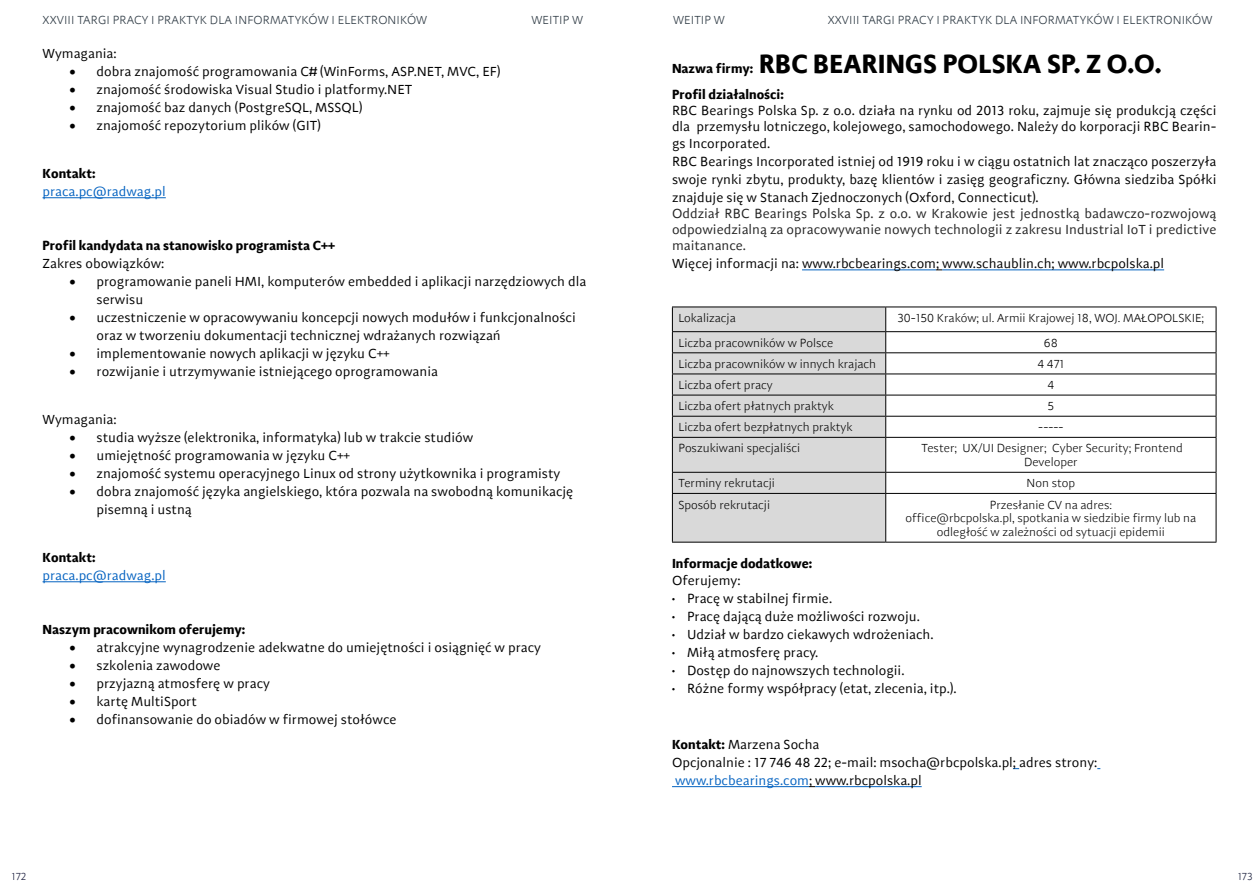
<style>
.page{position:relative;width:1259px;height:893px;background:#fff}
.page>*{position:absolute;margin:0;border:0;box-sizing:border-box;transform-origin:0 0}
.t1{font:700 27px "Adagio Sans";letter-spacing:.005em;color:#000}
.t2{font:13.5px/18px "Adagio Sans";color:#000}
.t3{font:13.5px/16.2px "Adagio Sans";color:#242424;text-align:justify}
.t4{font:700 13.5px "Adagio Sans";color:#000}
.t5{font:13.5px "Adagio Sans";color:#0563c1}
.t6{font:300 12px/13.8px "Adagio Sans";color:#000;text-align:center}
.t7{font:300 12px "Adagio Sans";letter-spacing:.01em;color:#2d3943}
.t8{font:300 10.5px "Adagio Sans";color:#1c1e3e}
.t9{font:300 10.5px "Adagio Sans";color:#1a1f3c}
.s1{font-size:13.5px}
.s2{font-weight:700}
.s3{color:#0563c1}
</style>
<div class="page">
<hr style="left:43px;top:197px;width:123px;height:1px;background:#0563c1">
<hr style="left:43px;top:581px;width:123px;height:1px;background:#0563c1">
<hr style="left:802px;top:270px;width:134px;height:1px;background:#0563c1">
<hr style="left:942px;top:270px;width:222px;height:1px;background:#0563c1">
<hr style="left:672px;top:786px;width:137px;height:1px;background:#0563c1">
<hr style="left:815px;top:786px;width:106px;height:1px;background:#0563c1">
<div style="left:673px;top:308px;width:212px;height:234px;background:#d9d9d9"></div>
<hr style="left:672px;top:307px;width:213px;height:1px;background:#000">
<hr style="left:885px;top:307px;width:331px;height:1px;background:#000">
<hr style="left:672px;top:331px;width:213px;height:1px;background:#000">
<hr style="left:885px;top:331px;width:331px;height:1px;background:#000">
<hr style="left:672px;top:352px;width:213px;height:1px;background:#000">
<hr style="left:885px;top:352px;width:331px;height:1px;background:#000">
<hr style="left:672px;top:374px;width:213px;height:1px;background:#000">
<hr style="left:885px;top:374px;width:331px;height:1px;background:#000">
<hr style="left:672px;top:395px;width:213px;height:1px;background:#000">
<hr style="left:885px;top:395px;width:331px;height:1px;background:#000">
<hr style="left:672px;top:416px;width:213px;height:1px;background:#000">
<hr style="left:885px;top:416px;width:331px;height:1px;background:#000">
<hr style="left:672px;top:437px;width:213px;height:1px;background:#000">
<hr style="left:885px;top:437px;width:331px;height:1px;background:#000">
<hr style="left:672px;top:472px;width:213px;height:1px;background:#000">
<hr style="left:885px;top:472px;width:331px;height:1px;background:#000">
<hr style="left:672px;top:493px;width:213px;height:1px;background:#000">
<hr style="left:885px;top:493px;width:331px;height:1px;background:#000">
<hr style="left:672px;top:542px;width:213px;height:1px;background:#000">
<hr style="left:885px;top:542px;width:331px;height:1px;background:#000">
<svg style="left:672px;top:307px;width:1px;height:130px"></svg>
<hr style="left:672px;top:438px;width:1px;height:34px;background:#000">
<svg style="left:672px;top:473px;width:1px;height:20px"></svg>
<hr style="left:672px;top:494px;width:1px;height:48px;background:#000">
<svg style="left:885px;top:307px;width:1px;height:130px"></svg>
<svg style="left:1215px;top:307px;width:1px;height:130px"></svg>
<hr style="left:885px;top:438px;width:1px;height:34px;background:#000">
<hr style="left:1215px;top:438px;width:1px;height:34px;background:#000">
<svg style="left:885px;top:473px;width:1px;height:20px"></svg>
<svg style="left:1215px;top:473px;width:1px;height:20px"></svg>
<hr style="left:885px;top:494px;width:1px;height:48px;background:#000">
<hr style="left:1215px;top:494px;width:1px;height:48px;background:#000">
<p class="t7" style="left:43px;top:12px;width:386px">XXVIII TARGI PRACY I PRAKTYK DLA INFORMATYKÓW I ELEKTRONIKÓW</p>
<p class="t7" style="left:531px;top:12px;width:53px">WEITIP W</p>
<p class="t2" style="left:43px;top:45px;width:76px">Wymagania:</p>
<p class="t2" style="left:70px;top:63px;width:432px">• dobra znajomość programowania C# (WinForms, ASP.NET, MVC, EF)</p>
<p class="t2" style="left:70px;top:81px;width:344px">• znajomość środowiska Visual Studio i platformy.NET</p>
<p class="t2" style="left:70px;top:99px;width:294px">• znajomość baz danych (PostgreSQL, MSSQL)</p>
<p class="t2" style="left:70px;top:117px;width:253px">• znajomość repozytorium plików (GIT)</p>
<p class="t4" style="left:43px;top:165px;width:55px">Kontakt:</p>
<p class="t5" style="left:43px;top:183px;width:125px">praca.pc@radwag.pl</p>
<p class="t4" style="left:43px;top:237px;width:294px">Profil kandydata na stanowisko programista C++</p>
<p class="t2" style="left:43px;top:255px;width:123px">Zakres obowiązków:</p>
<p class="t2" style="left:97px;top:273px;width:491px;text-indent:-27px">• programowanie paneli HMI, komputerów embedded i aplikacji narzędziowych dla serwisu</p>
<p class="t2" style="left:97px;top:309px;width:481px;text-indent:-27px">• uczestniczenie w opracowywaniu koncepcji nowych modułów i funkcjonalności oraz w tworzeniu dokumentacji technicznej wdrażanych rozwiązań</p>
<p class="t2" style="left:70px;top:345px;width:322px">• implementowanie nowych aplikacji w języku C++</p>
<p class="t2" style="left:70px;top:363px;width:370px">• rozwijanie i utrzymywanie istniejącego oprogramowania</p>
<p class="t2" style="left:43px;top:411px;width:76px">Wymagania:</p>
<p class="t2" style="left:70px;top:429px;width:405px">• studia wyższe (elektronika, informatyka) lub w trakcie studiów</p>
<p class="t2" style="left:70px;top:447px;width:282px">• umiejętność programowania w języku C++</p>
<p class="t2" style="left:70px;top:465px;width:492px">• znajomość systemu operacyjnego Linux od strony użytkownika i programisty</p>
<p class="t2" style="left:97px;top:483px;width:478px;text-indent:-27px">• dobra znajomość języka angielskiego, która pozwala na swobodną komunikację pisemną i ustną</p>
<p class="t4" style="left:43px;top:548px;width:55px">Kontakt:</p>
<p class="t5" style="left:43px;top:567px;width:125px">praca.pc@radwag.pl</p>
<p class="t4" style="left:43px;top:620px;width:205px">Naszym pracownikom oferujemy:</p>
<p class="t2" style="left:70px;top:639px;width:473px">• atrakcyjne wynagrodzenie adekwatne do umiejętności i osiągnięć w pracy</p>
<p class="t2" style="left:70px;top:657px;width:152px">• szkolenia zawodowe</p>
<p class="t2" style="left:70px;top:675px;width:202px">• przyjazną atmosferę w pracy</p>
<p class="t2" style="left:70px;top:693px;width:129px">• kartę MultiSport</p>
<p class="t2" style="left:70px;top:711px;width:328px">• dofinansowanie do obiadów w firmowej stołówce</p>
<p class="t7" style="left:673px;top:12px;width:53px">WEITIP W</p>
<p class="t7" style="left:827px;top:12px;width:386px">XXVIII TARGI PRACY I PRAKTYK DLA INFORMATYKÓW I ELEKTRONIKÓW</p>
<h1 class="t1" style="left:672px;top:46px;width:491px"><span class="s1">Nazwa firmy:</span> RBC BEARINGS POLSKA SP. Z O.O.</h1>
<p class="t4" style="left:672px;top:85px;width:114px">Profil działalności:</p>
<p class="t2" style="left:672px;top:103px;width:546px;line-height:16.2px;text-align:justify">RBC Bearings Polska Sp. z o.o. działa na rynku od 2013 roku, zajmuje się produkcją części dla przemysłu lotniczego, kolejowego, samochodowego. Należy do korporacji RBC Bearin&shy;gs Incorporated.</p>
<p class="t2" style="left:672px;top:152px;width:546px;text-align:justify">RBC Bearings Incorporated istniej od 1919 roku i w ciągu ostatnich lat znacząco poszerzyła swoje rynki zbytu, produkty, bazę klientów i zasięg geograficzny. Główna siedziba Spółki znajduje się w Stanach Zjednoczonych (Oxford, Connecticut).</p>
<p class="t3" style="left:672px;top:205px;width:546px">Oddział RBC Bearings Polska Sp. z o.o. w Krakowie jest jednostką badawczo-rozwojową odpowiedzialną za opracowywanie nowych technologii z zakresu Industrial IoT i predictive maitanance.</p>
<p class="t2" style="left:672px;top:255px;width:493px">Więcej informacji na: www.rbcbearings.com; www.schaublin.ch; www.rbcpolska.pl</p>
<p class="t6" style="left:678px;top:311px;width:59px">Lokalizacja</p>
<p class="t6" style="left:897px;top:311px;width:308px">30-150 Kraków; ul. Armii Krajowej 18, WOJ. MAŁOPOLSKIE;</p>
<p class="t6" style="left:678px;top:336px;width:156px">Liczba pracowników w Polsce</p>
<p class="t6" style="left:1044px;top:336px;width:15px">68</p>
<p class="t6" style="left:678px;top:357px;width:199px">Liczba pracowników w innych krajach</p>
<p class="t6" style="left:1037px;top:357px;width:28px">4 471</p>
<p class="t6" style="left:678px;top:378px;width:96px">Liczba ofert pracy</p>
<p class="t6" style="left:1047px;top:378px;width:8px">4</p>
<p class="t6" style="left:678px;top:399px;width:157px">Liczba ofert płatnych praktyk</p>
<p class="t6" style="left:1047px;top:399px;width:8px">5</p>
<p class="t6" style="left:678px;top:420px;width:175px">Liczba ofert bezpłatnych praktyk</p>
<p class="t6" style="left:1038px;top:420px;width:27px">-----</p>
<p class="t6" style="left:678px;top:442px;width:123px">Poszukiwani specjaliści</p>
<p class="t6" style="left:921px;top:442px;width:263px">Tester; UX/UI Designer; Cyber Security; Frontend<br>Developer</p>
<p class="t6" style="left:678px;top:477px;width:98px">Terminy rekrutacji</p>
<p class="t6" style="left:1026px;top:477px;width:50px">Non stop</p>
<p class="t6" style="left:678px;top:498px;width:93px">Sposób rekrutacji</p>
<p class="t6" style="left:905px;top:498px;width:292px">Przesłanie CV na adres:<br>office@rbcpolska.pl, spotkania w siedzibie firmy lub na odległość w zależności od sytuacji epidemii</p>
<p class="t4" style="left:672px;top:554px;width:142px">Informacje dodatkowe:</p>
<p class="t2" style="left:672px;top:571px;width:70px">Oferujemy:</p>
<p class="t2" style="left:672px;top:589px;width:162px">• Pracę w stabilnej firmie.</p>
<p class="t2" style="left:672px;top:607px;width:249px">• Pracę dającą duże możliwości rozwoju.</p>
<p class="t2" style="left:672px;top:626px;width:263px">• Udział w bardzo ciekawych wdrożeniach.</p>
<p class="t2" style="left:672px;top:644px;width:148px">• Miłą atmosferę pracy.</p>
<p class="t2" style="left:672px;top:662px;width:234px">• Dostęp do najnowszych technologii.</p>
<p class="t2" style="left:672px;top:680px;width:286px">• Różne formy współpracy (etat, zlecenia, itp.).</p>
<p class="t2" style="left:672px;top:735px;width:427px"><span class="s2">Kontakt:</span> Marzena Socha<br>Opcjonalnie : 17 746 48 22; e-mail: msocha@rbcpolska.pl; adres strony: <span class="s3">www.rbcbearings.com</span>; www.rbcpolska.pl</p>
<p class="t8" style="left:12px;top:870px;width:16px">172</p>
<p class="t9" style="left:1237px;top:870px;width:16px">173</p>
</div>
